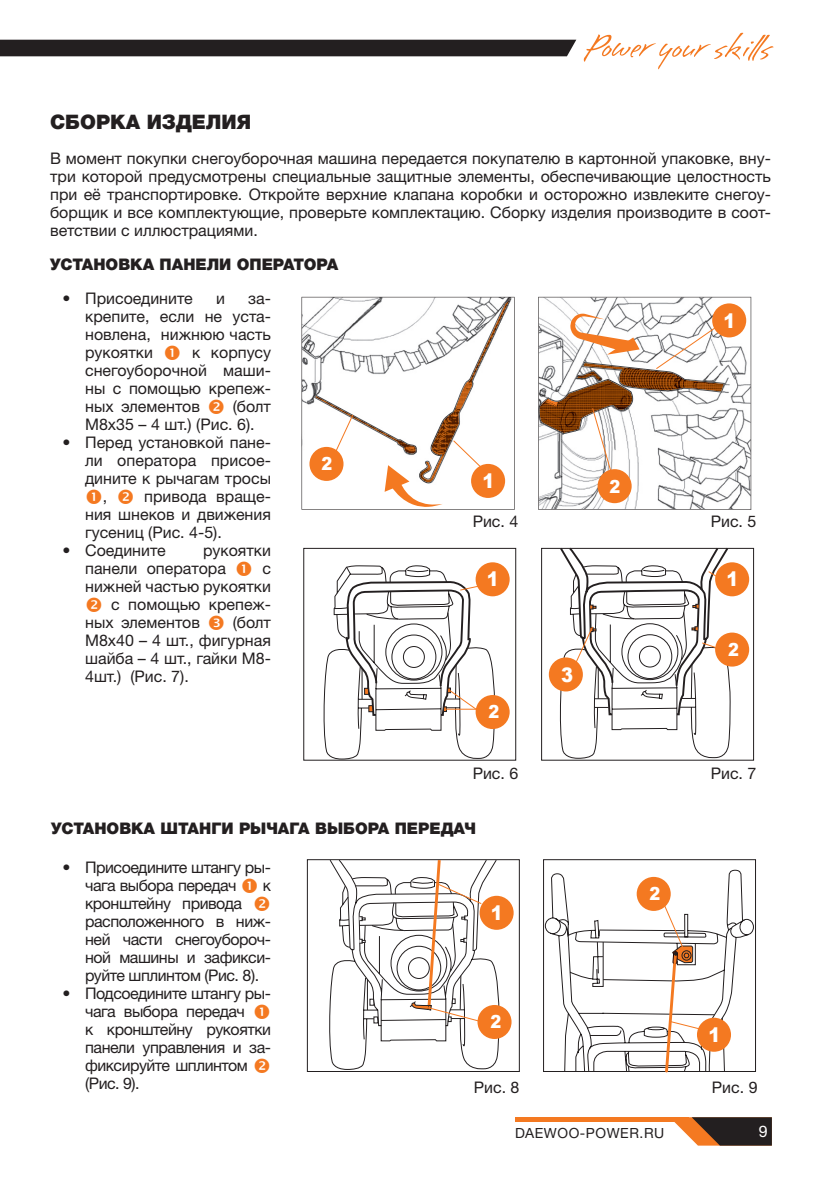
<style>
.page{position:relative;width:840px;height:1191px;background:#fff}
.page>*{position:absolute;margin:0;border:0;box-sizing:border-box;transform-origin:0 0}
.ЗАГОЛОВОК{font:900 20px "Helvetica Neue LTW1 G";color:#231f20}
.Основной_текст{font:900 20px "Arial";color:#fff;scale:.9 1}
.Основной_текст-2{font:900 18px "Arial";color:#fff;scale:.9 1}
.Основной_текст-3{font:16px/18px "Helvetica Neue LTW1 G";color:#231f20;text-align:justify}
.Основной_текст-4{font:16px/18px "Helvetica Neue LTW1 G";letter-spacing:-.03em;color:#231f20}
.Подзаголовок{font:900 16px "Helvetica Neue LTW1 G";color:#231f20}
.t1{font:16px "Helvetica Neue LTW1 G";color:#fff}
.t2{font:14px "Helvetica Neue LTW1 G";letter-spacing:.04em;color:#231f20}
</style>
<div class="page">
<svg style="left:674px;top:1117px;width:97px;height:28px;background:#654937"></svg>
<div style="left:514px;top:1117px;width:174px;height:5px;background:#f47921"></div>
<div style="left:0;top:40px;width:576px;height:16px;background:#231f20"></div>
<svg style="left:583px;top:33px;width:190px;height:36px"></svg>
<svg style="left:303px;top:548px;width:450px;height:213px"></svg>
<div style="left:475px;top:562px;width:34px;height:34px;background:#f47921;border-radius:50%"></div>
<div style="left:714px;top:562px;width:34px;height:34px;background:#f47921;border-radius:50%"></div>
<svg style="left:548px;top:657px;width:34px;height:34px"></svg>
<div style="left:475px;top:695px;width:34px;height:34px;background:#f47921;border-radius:50%"></div>
<div style="left:714px;top:632px;width:34px;height:34px;background:#f47921;border-radius:50%"></div>
<svg style="left:304px;top:565px;width:191px;height:196px"></svg>
<svg style="left:557px;top:547px;width:174px;height:213px"></svg>
<svg style="left:301px;top:297px;width:213px;height:213px"></svg>
<svg style="left:538px;top:297px;width:212px;height:213px"></svg>
<svg style="left:384px;top:465px;width:58px;height:42px"></svg>
<svg style="left:570px;top:314px;width:69px;height:41px"></svg>
<img style="left:314px;top:395px;width:102px;height:59px">
<img style="left:419px;top:298px;width:92px;height:185px">
<img style="left:575px;top:370px;width:6px;height:9px">
<img style="left:581px;top:362px;width:143px;height:31px">
<img style="left:538px;top:379px;width:94px;height:55px">
<div style="left:471px;top:464px;width:34px;height:34px;background:#f47921;border-radius:50%"></div>
<div style="left:711px;top:303px;width:34px;height:34px;background:#f47921;border-radius:50%"></div>
<div style="left:309px;top:447px;width:34px;height:34px;background:#f47921;border-radius:50%"></div>
<div style="left:597px;top:469px;width:34px;height:34px;background:#f47921;border-radius:50%"></div>
<svg style="left:452px;top:439px;width:34px;height:34px"></svg>
<svg style="left:333px;top:413px;width:21px;height:43px"></svg>
<svg style="left:654px;top:324px;width:65px;height:46px"></svg>
<svg style="left:591px;top:407px;width:22px;height:70px"></svg>
<svg style="left:306px;top:859px;width:450px;height:213px"></svg>
<svg style="left:544px;top:859px;width:181px;height:213px"></svg>
<div style="left:479px;top:895px;width:34px;height:34px;background:#f47921;border-radius:50%"></div>
<div style="left:477px;top:1005px;width:34px;height:34px;background:#f47921;border-radius:50%"></div>
<svg style="left:327px;top:859px;width:173px;height:212px"></svg>
<svg style="left:566px;top:869px;width:188px;height:204px"></svg>
<p class="ЗАГОЛОВОК" style="left:50px;top:110px;width:202px">СБОРКА ИЗДЕЛИЯ</p>
<p class="Основной_текст-3" style="left:50px;top:149px;width:721px">В момент покупки снегоуборочная машина передается покупателю в картонной упаковке, вну&shy;три которой предусмотрены специальные защитные элементы, обеспечивающие целостность при её транспортировке. Откройте верхние клапана коробки и осторожно извлеките снегоу&shy;борщик и все комплектующие, проверьте комплектацию. Сборку изделия производите в соот&shy;ветствии с иллюстрациями.</p>
<p class="Подзаголовок" style="left:50px;top:254px;width:289px">УСТАНОВКА ПАНЕЛИ ОПЕРАТОРА</p>
<p class="Основной_текст-3" style="left:62px;top:289px;width:132px">• Присоедините</p>
<p class="Основной_текст-3" style="left:216px;top:289px;width:10px">и</p>
<p class="Основной_текст-3" style="left:85px;top:289px;width:187px;text-indent:163px">за&shy;крепите, если не уста&shy;новлена, нижнюю часть рукоятки</p>
<p class="Основной_текст-3" style="left:85px;top:343px;width:187px;text-indent:107px">к корпусу снегоуборочной маши&shy;ны с помощью крепеж&shy;ных элементов</p>
<p class="Основной_текст-3" style="left:85px;top:397px;width:187px;text-indent:147px">(болт<br>М8х35 – 4 шт.) (Рис. 6).</p>
<p class="Основной_текст-3" style="left:62px;top:433px;width:210px">• Перед установкой пане-</p>
<p class="Основной_текст-3" style="left:85px;top:451px;width:187px">ли оператора присое-</p>
<p class="Основной_текст-3" style="left:85px;top:469px;width:187px">дините к рычагам тросы</p>
<p class="Основной_текст-3" style="left:103px;top:487px;width:6px">,</p>
<p class="Основной_текст-3" style="left:85px;top:487px;width:187px;text-indent:59px">привода враще&shy;ния шнеков и движения гусениц (Рис. 4-5).</p>
<p class="Основной_текст-3" style="left:62px;top:541px;width:105px">• Соедините</p>
<p class="Основной_текст-3" style="left:85px;top:541px;width:187px;text-indent:118px">рукоятки панели оператора</p>
<p class="Основной_текст-3" style="left:262px;top:559px;width:10px">с</p>
<p class="Основной_текст-3" style="left:85px;top:577px;width:187px">нижней частью рукоятки</p>
<p class="Основной_текст-3" style="left:111px;top:595px;width:161px">с помощью крепеж-</p>
<p class="Основной_текст-3" style="left:85px;top:613px;width:116px">ных элементов</p>
<p class="Основной_текст-3" style="left:85px;top:613px;width:187px;text-indent:147px">(болт М8х40 – 4 шт., фигурная шайба – 4 шт., гайки М8- 4шт.) (Рис. 7).</p>
<p class="Основной_текст-2" style="left:321px;top:451px;width:14px">2</p>
<p class="Основной_текст" style="left:482px;top:466px;width:15px">1</p>
<p class="Основной_текст-2" style="left:609px;top:473px;width:14px">2</p>
<p class="Основной_текст" style="left:723px;top:306px;width:15px">1</p>
<p class="Основной_текст-3" style="left:472px;top:512px;width:47px">Рис. 4</p>
<p class="Основной_текст-3" style="left:710px;top:512px;width:47px">Рис. 5</p>
<p class="Основной_текст" style="left:486px;top:565px;width:15px">1</p>
<p class="Основной_текст" style="left:726px;top:565px;width:15px">1</p>
<p class="Основной_текст-2" style="left:488px;top:699px;width:14px">2</p>
<p class="Основной_текст" style="left:560px;top:660px;width:15px">3</p>
<p class="Основной_текст-2" style="left:727px;top:636px;width:14px">2</p>
<p class="Основной_текст-3" style="left:472px;top:764px;width:47px">Рис. 6</p>
<p class="Основной_текст-3" style="left:710px;top:764px;width:47px">Рис. 7</p>
<p class="Подзаголовок" style="left:51px;top:818px;width:426px">УСТАНОВКА ШТАНГИ РЫЧАГА ВЫБОРА ПЕРЕДАЧ</p>
<p class="Основной_текст-4" style="left:85px;top:858px;width:187px;text-indent:-23px">• Присоедините штангу ры&shy;чага выбора передач</p>
<p class="Основной_текст-3" style="left:262px;top:876px;width:10px">к</p>
<p class="Основной_текст-4" style="left:85px;top:894px;width:187px">кронштейну привода расположенного в ниж&shy;ней части снегоубороч&shy;ной машины и зафикси&shy;руйте шплинтом (Рис. 8).</p>
<p class="Основной_текст-4" style="left:85px;top:984px;width:187px;text-indent:-23px">• Подсоедините штангу ры&shy;чага выбора передач<br>к кронштейну рукоятки панели управления и за&shy;фиксируйте шплинтом (Рис. 9).</p>
<p class="Основной_текст-2" style="left:649px;top:881px;width:14px">2</p>
<p class="Основной_текст" style="left:490px;top:898px;width:15px">1</p>
<p class="Основной_текст-2" style="left:490px;top:1009px;width:14px">2</p>
<p class="Основной_текст" style="left:708px;top:1020px;width:15px">1</p>
<p class="Основной_текст-3" style="left:473px;top:1078px;width:47px">Рис. 8</p>
<p class="Основной_текст-3" style="left:711px;top:1078px;width:47px">Рис. 9</p>
<p class="t2" style="left:514px;top:1124px;width:151px">DAEWOO-POWER.RU</p>
<p class="t1" style="left:758px;top:1121px;width:10px">9</p>
</div>
